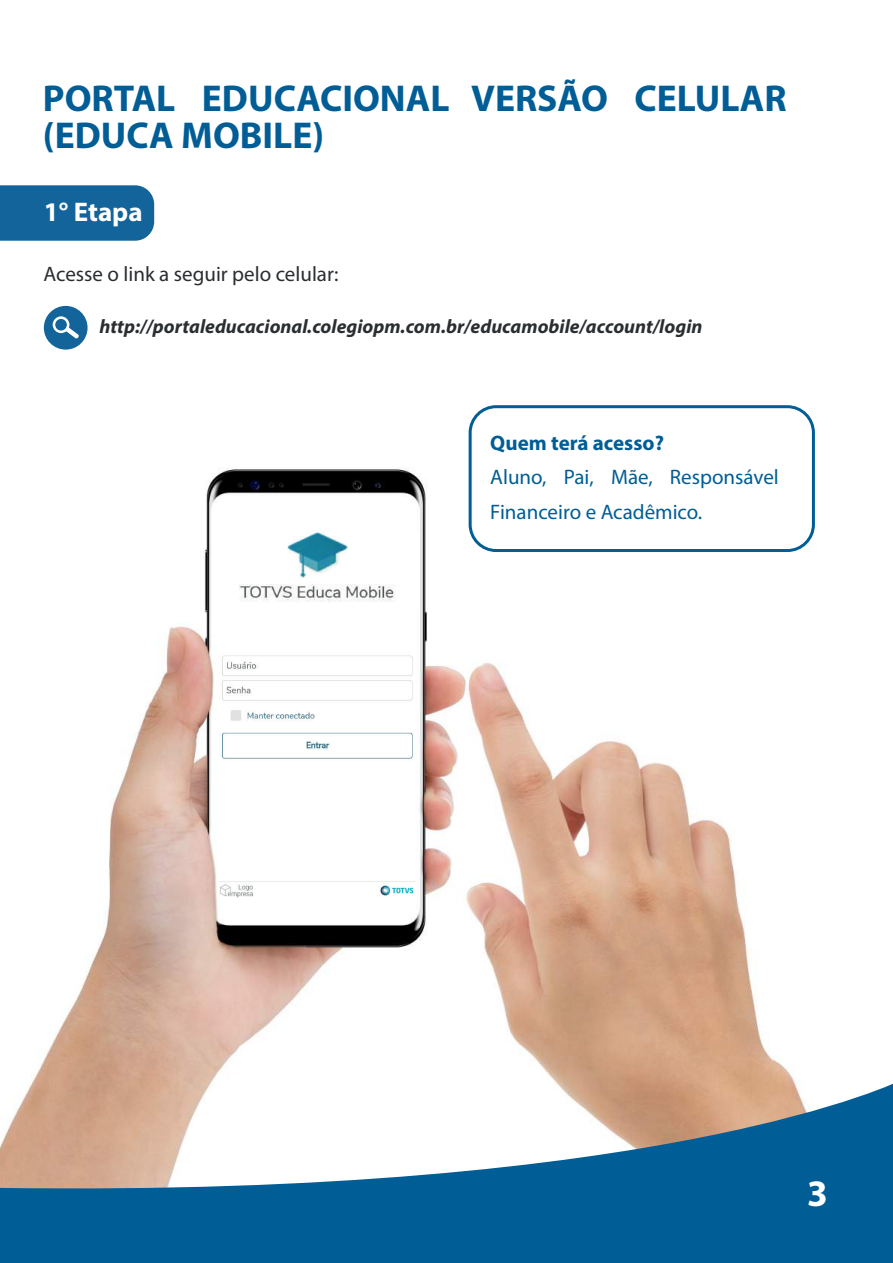
<style>
.page{position:relative;width:893px;height:1263px;background:#fff}
.page>*{position:absolute;margin:0;border:0;box-sizing:border-box;transform-origin:0 0}
.t1{font:700 37.5px/37.5px "Myriad Pro";color:#005d95}
.t2{font:700 37.5px "Myriad Pro";color:#fff}
.t3{font:700 27px "Myriad Pro";color:#fff}
.t4{font:21px/34.5px "Myriad Pro";color:#005d95}
.t5{font:21px "Myriad Pro";color:#2a2e31}
.t6{font:700 21px "Myriad Pro";color:#005d95}
.t7{font:italic 700 19.5px "Myriad Pro";color:#2a2e31}
</style>
<div class="page">
<img style="left:33px;top:432px;width:778px;height:648px">
<div style="left:0;top:185px;width:154px;height:56px;background:#13649a"></div>
<div style="left:44px;top:306px;width:44px;height:44px;background:#13649a;border-radius:50%"></div>
<svg style="left:53px;top:316px;width:26px;height:23px"></svg>
<div style="left:469px;top:405px;width:346px;height:147px;border:3px solid #005d95;border-radius:26px"></div>
<img style="left:213px;top:530px;width:205px;height:78px">
<img style="left:219px;top:871px;width:197px;height:29px">
<img style="left:219px;top:650px;width:194px;height:122px">
<svg style="left:0;top:1080px;width:893px;height:183px;fill:#005d95"></svg>
<h1 class="t1" style="left:43px;top:78px;width:745px">PORTAL EDUCACIONAL VERSÃO CELULAR (EDUCA MOBILE)</h1>
<h2 class="t3" style="left:44px;top:194px;width:100px">1° Etapa</h2>
<p class="t5" style="left:43px;top:261px;width:296px">Acesse o link a seguir pelo celular:</p>
<p class="t7" style="left:100px;top:314px;width:604px">http://portaleducacional.colegiopm.com.br/educamobile/account/login</p>
<p class="t6" style="left:490px;top:429px;width:175px">Quem terá acesso?</p>
<p class="t4" style="left:490px;top:460px;width:290px">Aluno, Pai, Mãe, Responsável<br>Financeiro e Acadêmico.</p>
<h1 class="t2" style="left:807px;top:1169px;width:22px">3</h1>
</div>
